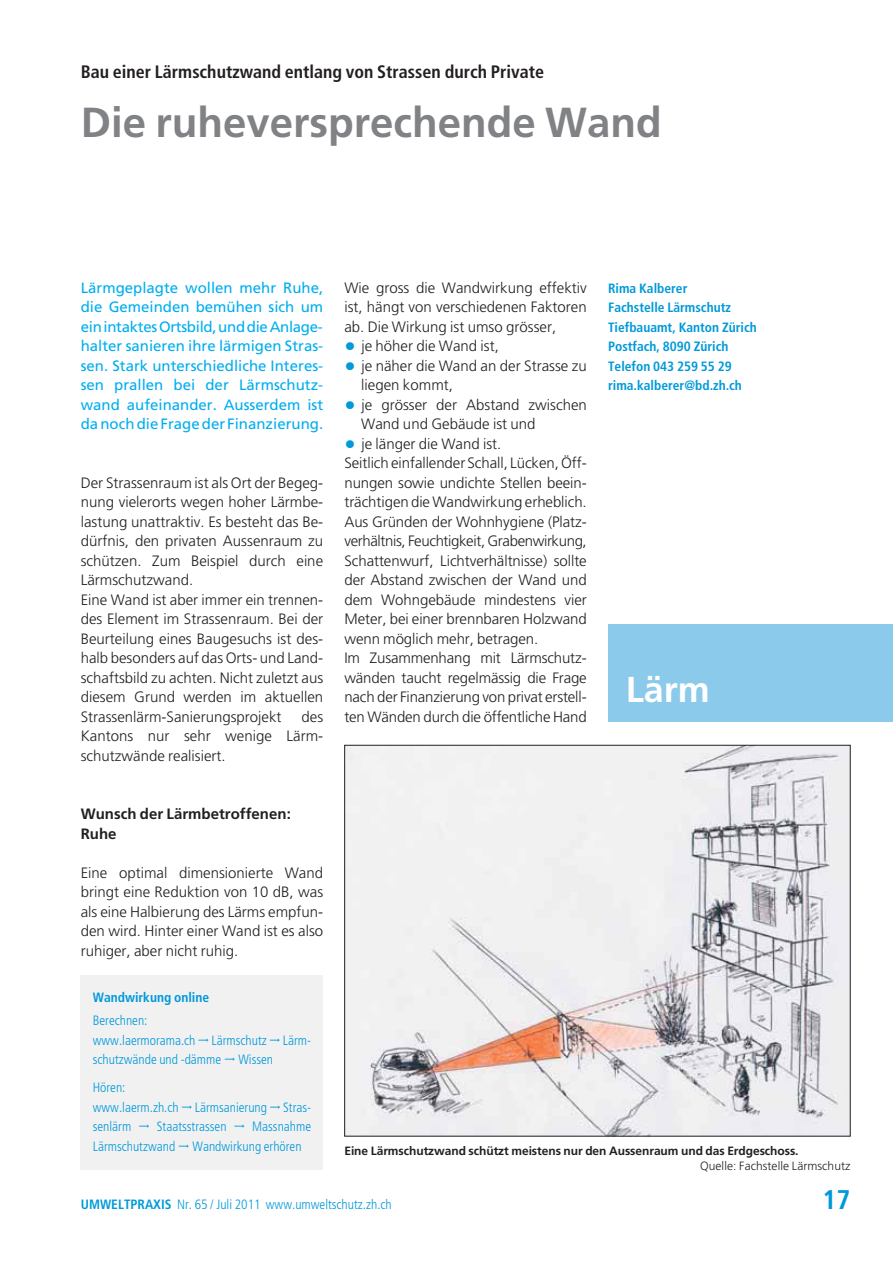
<style>
.page{position:relative;width:893px;height:1263px;background:#fff}
.page>*{position:absolute;margin:0;border:0;box-sizing:border-box;transform-origin:0 0}
.t1{font:700 42px "Frutiger LT Std";color:#808285}
.t2{font:700 36px "Frutiger LT Std";color:#fff}
.t3{font:700 condensed 27px "Frutiger LT Std";color:#0099d9}
.t4{font:700 condensed 18px "Frutiger LT Std";color:#231f20}
.t5{font:300 15px/19.5px "Frutiger LT Std";color:#231f20}
.t6{font:15px/19.5px "Frutiger LT Std";color:#00aeef;text-align:justify}
.t7{font:700 15px/19.5px "Frutiger LT Std";color:#231f20}
.t8{font:300 condensed 13.5px/19.5px "Frutiger LT Std";color:#0099d9}
.t9{font:700 condensed 13.5px/19.5px "Frutiger LT Std";color:#0099d9}
.t10{font:700 12px "Frutiger LT Std";letter-spacing:-.005em;color:#231f20}
.t11{font:300 12px "Frutiger LT Std";letter-spacing:.005em;color:#231f20}
.s1{font-stretch:condensed;font-size:22.5px;color:#0099d9}
.s2{font-weight:700}
</style>
<div class="page">
<div style="left:608px;top:624px;width:285px;height:97px;background:#8ccaec"></div>
<img style="left:346px;top:747px;width:502px;height:387px">
<div style="left:81px;top:975px;width:242px;height:195px;background:#f1f1f2"></div>
<p class="t4" style="left:81px;top:63px;width:465px">Bau einer Lärmschutzwand entlang von Strassen durch Private</p>
<h1 class="t1" style="left:81px;top:101px;width:583px">Die ruheversprechende Wand</h1>
<p class="t6" style="left:81px;top:278px;width:244px">Lärmgeplagte wollen mehr Ruhe, die Gemeinden bemühen sich um ein intaktes Ortsbild, und die Anlage - halter sanieren ihre lärmigen Stras&shy;sen. Stark unterschiedliche Interes&shy;sen prallen bei der Lärmschutz - wand aufeinander. Ausserdem ist da noch die Frage der Finanzierung.</p>
<p class="t5" style="left:81px;top:473px;width:244px">Der Strassenraum ist als Ort der Begeg&shy;nung vielerorts wegen hoher Lärmbe&shy;lastung unattraktiv. Es besteht das Be&shy;dürfnis, den privaten Aussenraum zu schützen. Zum Beispiel durch eine Lärmschutzwand.<br>Eine Wand ist aber immer ein trennen&shy;des Element im Strassenraum. Bei der Beurteilung eines Baugesuchs ist des&shy;halb besonders auf das Orts- und Land&shy;schaftsbild zu achten. Nicht zuletzt aus diesem Grund werden im aktuellen Strassenlärm-Sanierungsprojekt</p>
<p class="t5" style="left:81px;top:707px;width:244px;text-align:justify;text-indent:221px">des Kan tons nur sehr wenige Lärm&shy;schutzwände realisiert.</p>
<p class="t7" style="left:81px;top:805px;width:212px">Wunsch der Lärmbetroffenen:<br>Ruhe</p>
<p class="t5" style="left:81px;top:863px;width:244px;text-align:justify">Eine optimal dimensionierte Wand bringt eine Reduktion von 10 dB, was als eine Halbierung des Lärms empfun&shy;den wird. Hinter einer Wand ist es also ruhiger, aber nicht ruhig.</p>
<p class="t9" style="left:93px;top:988px;width:118px">Wandwirkung online</p>
<p class="t8" style="left:93px;top:1011px;width:220px">Berechnen:<br>www.laermorama.ch Lärmschutz Lärm&shy;schutzwände und -dämme</p>
<p class="t8" style="left:238px;top:1050px;width:36px">Wissen</p>
<p class="t8" style="left:93px;top:1078px;width:220px">Hören:<br>www.laerm.zh.ch Lärmsanierung Stras&shy;senlärm</p>
<p class="t8" style="left:157px;top:1117px;width:71px">Staatsstrassen</p>
<p class="t8" style="left:252px;top:1117px;width:60px">Massnahme</p>
<p class="t8" style="left:93px;top:1137px;width:84px">Lärmschutzwand</p>
<p class="t8" style="left:192px;top:1137px;width:111px">Wandwirkung erhören</p>
<p class="t5" style="left:344px;top:278px;width:244px;text-align:justify">Wie gross die Wandwirkung effektiv ist, hängt von verschiedenen Faktoren ab. Die Wirkung ist umso grösser,</p>
<p class="t5" style="left:344px;top:337px;width:156px"><span class="s1">•</span> je höher die Wand ist,</p>
<p class="t5" style="left:361px;top:356px;width:227px;text-indent:-17px"><span class="s1">•</span> je näher die Wand an der Strasse zu liegen kommt,</p>
<p class="t5" style="left:361px;top:395px;width:227px;text-indent:-17px"><span class="s1">•</span> je grösser der Abstand zwischen<br>Wand und Gebäude ist und</p>
<p class="t5" style="left:344px;top:434px;width:244px"><span class="s1">•</span> je länger die Wand ist.<br>Seitlich einfallender Schall, Lücken, Öff&shy;nungen sowie undichte Stellen beein&shy;trächtigen die Wandwirkung erheblich.<br>Aus Gründen der Wohnhygiene (Platz&shy;verhältnis, Feuchtigkeit, Grabenwirkung, Schattenwurf, Lichtverhältnisse) sollte der Abstand zwischen der Wand und dem Wohngebäude mindes tens vier Meter, bei einer brennbaren Holz wand wenn möglich mehr, betragen.<br>Im Zusammenhang mit Lärmschutz - wänden taucht regelmässig die Frage nach der Finanzierung von privat erstell&shy;ten Wänden durch die öffentliche Hand</p>
<p class="t9" style="left:608px;top:279px;width:150px">Rima Kalberer<br>Fachstelle Lärmschutz<br>Tiefbauamt, Kanton Zürich<br>Postfach, 8090 Zürich<br>Telefon 043 259 55 29 rima.kalberer@bd.zh.ch</p>
<h2 class="t2" style="left:626px;top:672px;width:86px">Lärm</h2>
<p class="t10" style="left:344px;top:1144px;width:456px">Eine Lärmschutzwand schützt meistens nur den Aussenraum und das Erdgeschoss.</p>
<p class="t11" style="left:700px;top:1159px;width:152px">Quelle: Fachstelle Lärmschutz</p>
<p class="t8" style="left:81px;top:1195px;width:313px"><span class="s2">UMWELTPRAXIS</span> Nr. 65 / Juli 2011 www.umweltschutz.zh.ch</p>
<h3 class="t3" style="left:822px;top:1186px;width:30px">17</h3>
</div>
